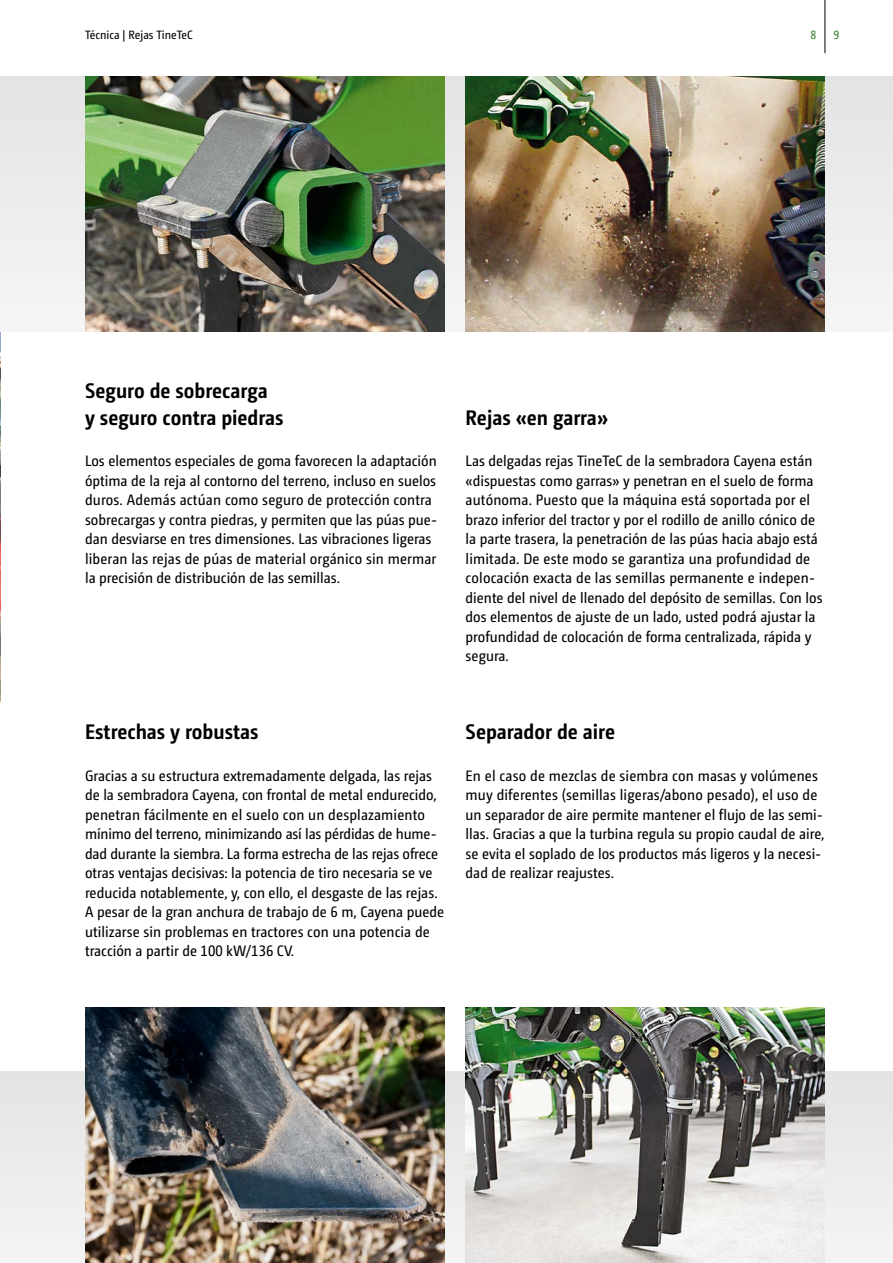
<style>
.page{position:relative;width:893px;height:1263px;background:#fff}
.page>*{position:absolute;margin:0;border:0;box-sizing:border-box;transform-origin:0 0}
.Subhead{font:700 21px/27px "Camingo Dos Pro S Cd";color:#000}
.Body{font:15px/19.5px "Camingo Dos Pro S Cd";color:#000}
.Kolumnentitel{font:12px "Camingo Dos Pro S Cd";color:#000}
.t1{font:12px "Camingo Dos Pro S Cd";color:#387d33}
</style>
<div class="page">
<div style="left:0;top:77px;width:893px;height:255px;background:#ececec"></div>
<div style="left:0;top:1071px;width:893px;height:192px;background:#ececec"></div>
<img style="left:0;top:332px;width:1px;height:370px">
<img style="left:466px;top:77px;width:359px;height:255px">
<img style="left:85px;top:77px;width:359px;height:255px">
<img style="left:85px;top:1008px;width:359px;height:255px">
<img style="left:466px;top:1008px;width:359px;height:255px">
<hr style="left:825px;top:0;width:1px;height:53px;background:#000">
<p class="Kolumnentitel" style="left:85px;top:28px;width:109px">Técnica | Rejas TineTeC</p>
<p class="t1" style="left:810px;top:28px;width:7px">8</p>
<p class="t1" style="left:833px;top:28px;width:7px">9</p>
<p class="Subhead" style="left:85px;top:377px;width:200px">Seguro de sobrecarga<br>y seguro contra piedras</p>
<p class="Body" style="left:85px;top:451px;width:354px">Los elementos especiales de goma favorecen la adaptación óptima de la reja al contorno del terreno, incluso en suelos duros. Además actúan como seguro de protección contra sobrecargas y contra piedras, y permiten que las púas pue&shy;dan desviarse en tres dimensiones. Las vibraciones ligeras liberan las rejas de púas de material orgánico sin mermar la precisión de distribución de las semillas.</p>
<p class="Subhead" style="left:466px;top:404px;width:144px">Rejas «en garra»</p>
<p class="Body" style="left:466px;top:451px;width:358px">Las delgadas rejas TineTeC de la sembradora Cayena están «dispuestas como garras» y penetran en el suelo de forma autónoma. Puesto que la máquina está soportada por el brazo inferior del tractor y por el rodillo de anillo cónico de la parte trasera, la penetración de las púas hacia abajo está limitada. De este modo se garantiza una profundidad de colocación exacta de las semillas permanente e indepen&shy;diente del nivel de llenado del depósito de semillas. Con los dos elementos de ajuste de un lado, usted podrá ajustar la profundidad de colocación de forma centralizada, rápida y segura.</p>
<p class="Subhead" style="left:85px;top:717px;width:175px">Estrechas y robustas</p>
<p class="Subhead" style="left:466px;top:717px;width:151px">Separador de aire</p>
<p class="Body" style="left:85px;top:766px;width:361px">Gracias a su estructura extremadamente delgada, las rejas de la sembradora Cayena, con frontal de metal endurecido, penetran fácilmente en el suelo con un desplazamiento mínimo del terreno, minimizando así las pérdidas de hume&shy;dad durante la siembra. La forma estrecha de las rejas ofrece otras ventajas decisivas: la potencia de tiro necesaria se ve reducida notablemente, y, con ello, el desgaste de las rejas.<br>A pesar de la gran anchura de trabajo de 6 m, Cayena puede utilizarse sin problemas en tractores con una potencia de tracción a partir de 100 kW/136 CV.</p>
<p class="Body" style="left:466px;top:766px;width:360px">En el caso de mezclas de siembra con masas y volúmenes muy diferentes (semillas ligeras/abono pesado), el uso de un separador de aire permite mantener el flujo de las semi&shy;llas. Gracias a que la turbina regula su propio caudal de aire, se evita el soplado de los productos más ligeros y la necesi&shy;dad de realizar reajustes.</p>
</div>
